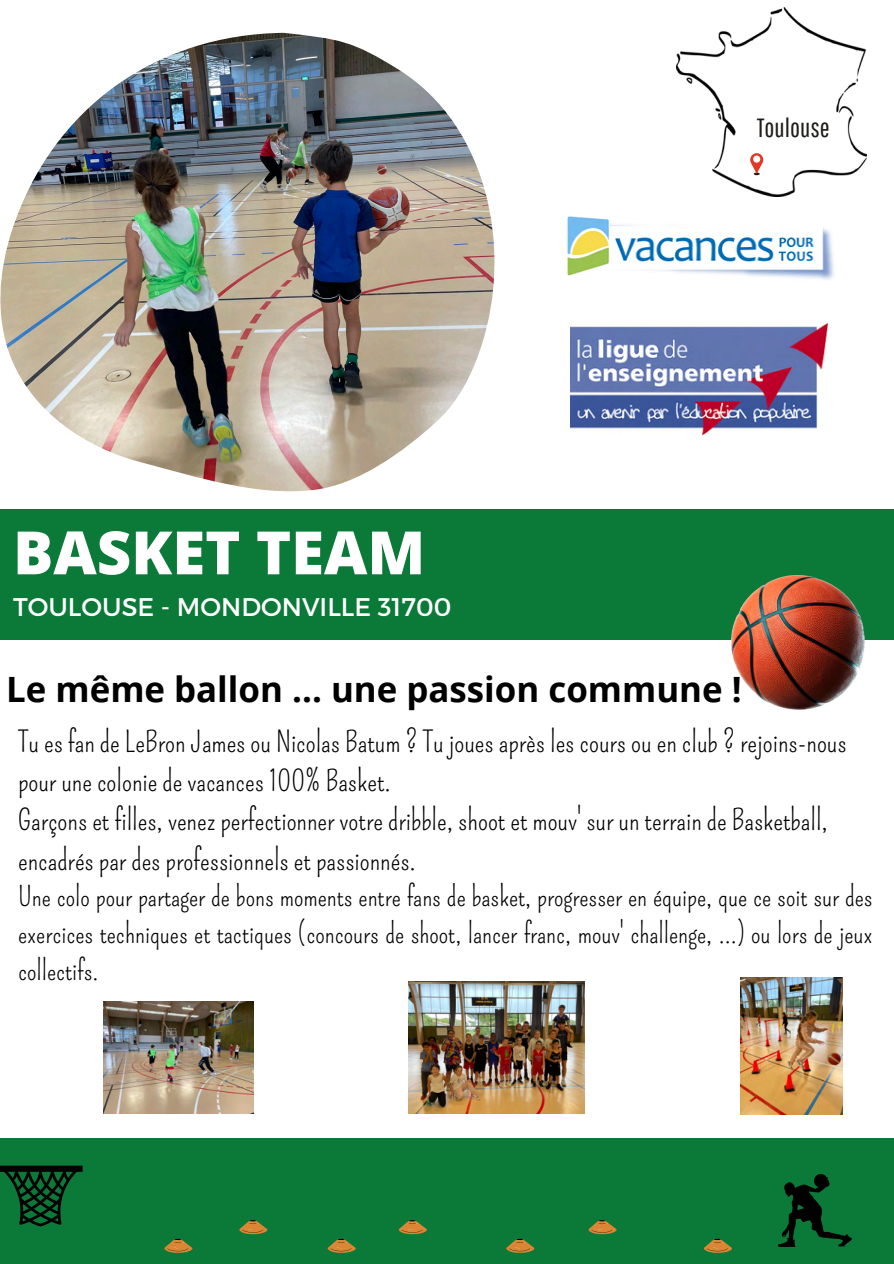
<style>
.page{position:relative;width:894px;height:1264px;background:#fff}
.page>*{position:absolute;margin:0;border:0;box-sizing:border-box;transform-origin:0 0}
.t1{font:800 59.7px "Open Sans";color:#fff}
.t2{font:700 34.8px "Open Sans";color:#000}
.t3{font:28.5px/39.3px "Pompiere";color:#000}
.t4{font:27px/37.2px "Pompiere";color:#000;text-align:justify}
.t5{font:26.4px "Pathway Gothic One";color:#201d1a}
.t6{font:25.5px "Montserrat";color:#fff}
</style>
<div class="page">
<div style="left:0;top:509px;width:893px;height:130px;background:#0b7a38"></div>
<img style="left:567px;top:216px;width:267px;height:64px">
<img style="left:570px;top:323px;width:257px;height:111px">
<div style="left:0;top:1138px;width:893px;height:125px;background:#0b7a38"></div>
<img style="left:0;top:33px;width:494px;height:458px">
<img style="left:731px;top:575px;width:133px;height:134px">
<img style="left:778px;top:1174px;width:73px;height:72px">
<svg style="left:0;top:1165px;width:83px;height:61px"></svg>
<svg style="left:164px;top:1238px;width:28px;height:14px"></svg>
<svg style="left:239px;top:1220px;width:28px;height:14px"></svg>
<svg style="left:327px;top:1238px;width:28px;height:14px"></svg>
<svg style="left:398px;top:1220px;width:29px;height:14px"></svg>
<svg style="left:506px;top:1238px;width:28px;height:14px"></svg>
<svg style="left:588px;top:1220px;width:28px;height:14px"></svg>
<svg style="left:704px;top:1238px;width:27px;height:14px"></svg>
<img style="left:676px;top:8px;width:190px;height:189px">
<svg style="left:750px;top:153px;width:13px;height:22px"></svg>
<div style="left:753px;top:156px;width:7px;height:7px;background:#fff;border-radius:50%"></div>
<img style="left:104px;top:1001px;width:149px;height:112px">
<img style="left:740px;top:977px;width:102px;height:137px">
<img style="left:408px;top:981px;width:176px;height:132px">
<h1 class="t5" style="left:756px;top:112px;width:75px">Toulouse</h1>
<p class="t1" style="left:13px;top:510px;width:413px">BASKET TEAM</p>
<p class="t6" style="left:13px;top:590px;width:439px">TOULOUSE - MONDONVILLE 31700</p>
<p class="t2" style="left:6px;top:665px;width:736px">Le même ballon ... une passion commune !</p>
<p class="t3" style="left:18px;top:722px;width:829px">Tu es fan de LeBron James ou Nicolas Batum ? Tu joues après les cours ou en club ? rejoins-nous pour une colonie de vacances 100% Basket.</p>
<p class="t3" style="left:18px;top:801px;width:811px">Garçons et filles, venez perfectionner votre dribble, shoot et mouv' sur un terrain de Basketball, encadrés par des professionnels et passionnés.</p>
<p class="t4" style="left:18px;top:878px;width:855px">Une colo pour partager de bons moments entre fans de basket, progresser en équipe, que ce soit sur des exercices techniques et tactiques (concours de shoot, lancer franc, mouv' challenge, ...) ou lors de jeux collectifs.</p>
</div>
